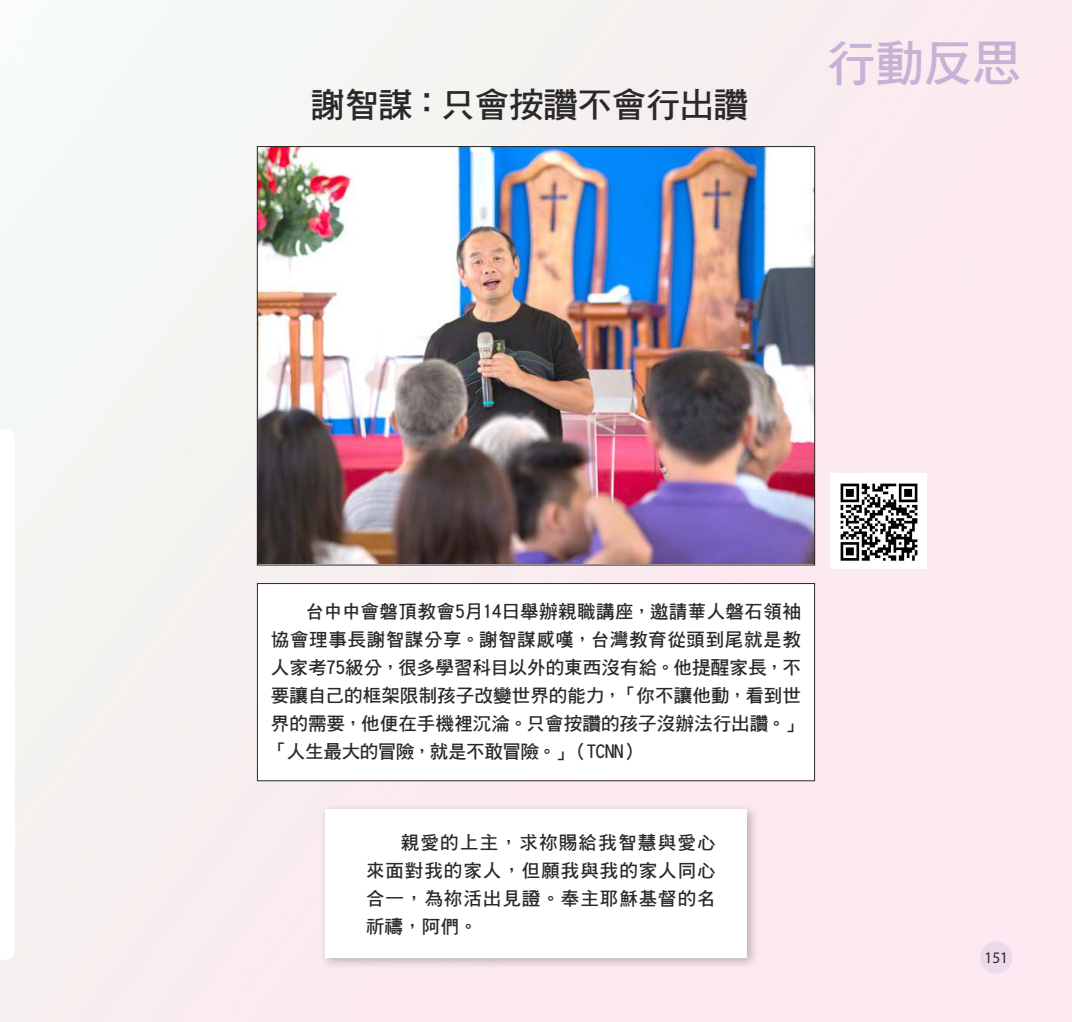
<style>
.page{position:relative;width:1072px;height:1022px;background:#fff}
.page>*{position:absolute;margin:0;border:0;box-sizing:border-box;transform-origin:0 0}
.t1{font:49.52px "DF Hei W7 WIN BF";color:#c7b2d6}
.t2{font:34.65px "DF Hei W7 WIN BF";letter-spacing:-.02em;color:#2b2829}
.t3{font:18.55px/27.8px "DF Hei W7 WIN BF";letter-spacing:.005em;color:#2b2829;text-align:justify}
.t4{font:16.1px "Myriad Pro";color:#2b2829;scale:.95 1}
</style>
<div class="page">
<img style="left:0;top:0;width:1071px;height:1022px">
<svg style="left:0;top:429px;width:15px;height:531px"></svg>
<div style="left:319px;top:802px;width:441px;height:169px;background:#2b2829;opacity:.3"></div>
<div style="left:325px;top:809px;width:422px;height:148px;background:#fff"></div>
<div style="left:980px;top:941px;width:32px;height:33px;background:#ecd9ea;border-radius:50%"></div>
<div style="left:257px;top:583px;width:557px;height:198px;background:#fff"></div>
<div style="left:257px;top:583px;width:557px;height:198px;border:1px solid #2b2829"></div>
<img style="left:259px;top:148px;width:554px;height:416px">
<img style="left:830px;top:474px;width:96px;height:94px">
<h2 class="t2" style="left:310px;top:88px;width:439px">謝智謀：只會按讚不會行出讚</h2>
<h1 class="t1" style="left:826px;top:39px;width:197px">行動反思</h1>
<p class="t3" style="left:269px;top:598px;width:535px;text-indent:36px">台中中會磐頂教會5月14日舉辦親職講座，邀請華人磐石領袖協會理事長謝智謀分享。謝智謀感嘆，台灣教育從頭到尾就是教人家考75級分，很多學習科目以外的東西沒有給。他提醒家長，不要讓自己的框架限制孩子改變世界的能力，「你不讓他動，看到世界的需要，他便在手機裡沉淪。只會按讚的孩子沒辦法行出讚。」「人生最大的冒險，就是不敢冒險。」（TCNN）</p>
<p class="t3" style="left:366px;top:829px;width:351px;text-indent:35px">親愛的上主，求祢賜給我智慧與愛心來面對我的家人，但願我與我的家人同心合一，為祢活出見證。奉主耶穌基督的名祈禱，阿們。</p>
<p class="t4" style="left:984px;top:948px;width:26px">151</p>
</div>
